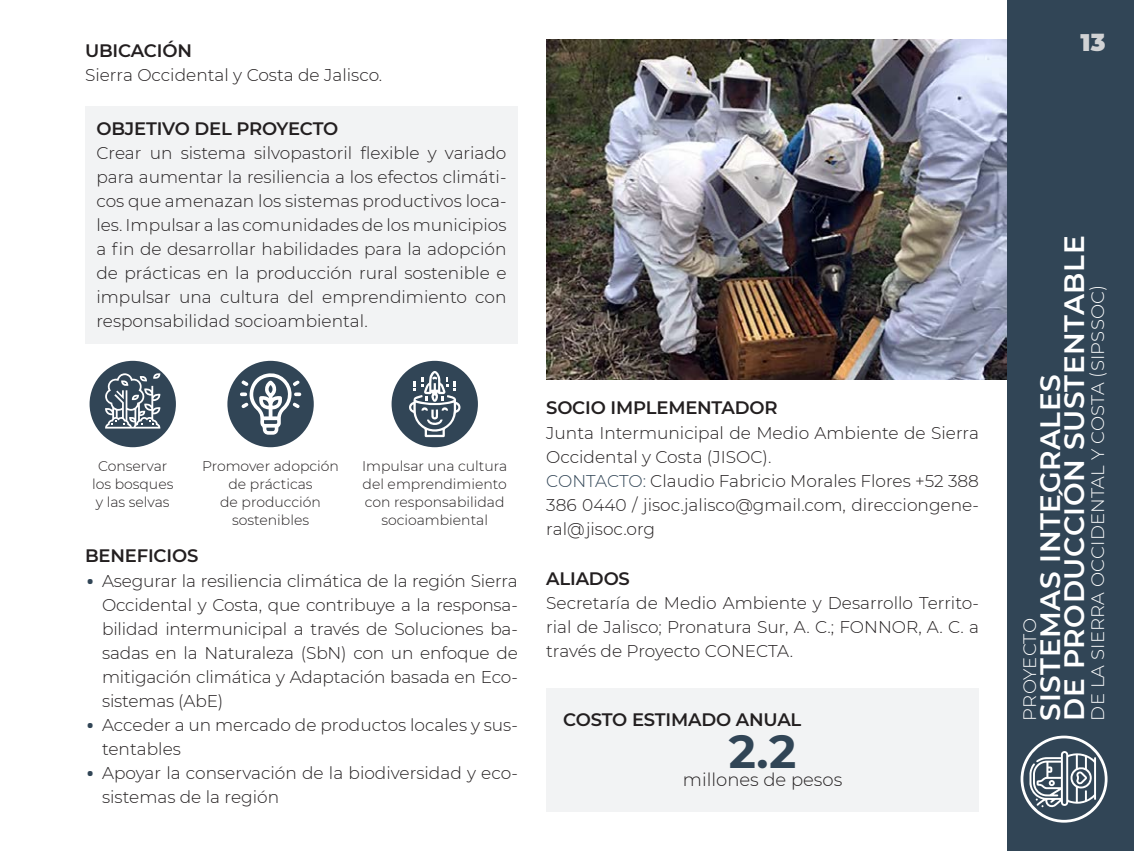
<style>
.page{position:relative;width:1134px;height:851px;background:#fff}
.page>*{position:absolute;margin:0;border:0;box-sizing:border-box;transform-origin:0 0}
.t1{font:700 46px "Montserrat";color:#314556}
.t2{font:600 28px/24px "Montserrat";letter-spacing:.02em;color:#fff}
.t3{font:900 24px "Montserrat";color:#d1d2d4}
.t4{font:600 18px "Montserrat";letter-spacing:-.01em;color:#231f20}
.t5{font:300 18px "Montserrat";letter-spacing:.01em;color:#fff}
.t6{font:300 18px "Montserrat";color:#231f20}
.t7{font:300 17px/24px "Montserrat";color:#231f20;text-align:justify}
.t8{font:300 14px/18px "Montserrat";color:#231f20;text-align:center}
.s1{font-family:"Clan OT";font-weight:500;color:#314556}
.s2{color:#314556}
</style>
<div class="page">
<img style="left:546px;top:40px;width:461px;height:339px">
<div style="left:1007px;top:0;width:127px;height:850px;background:#314556"></div>
<div style="left:546px;top:687px;width:433px;height:124px;background:#f2f3f4"></div>
<div style="left:85px;top:106px;width:433px;height:237px;background:#f2f3f4"></div>
<div style="left:392px;top:361px;width:86px;height:86px;background:#314556;border-radius:50%"></div>
<svg style="left:409px;top:371px;width:51px;height:66px"></svg>
<div style="left:227px;top:361px;width:87px;height:86px;background:#314556;border-radius:50%"></div>
<svg style="left:240px;top:371px;width:61px;height:63px"></svg>
<div style="left:90px;top:361px;width:86px;height:86px;background:#314556;border-radius:50%"></div>
<svg style="left:105px;top:373px;width:56px;height:55px"></svg>
<svg style="left:1020px;top:735px;width:87px;height:87px"></svg>
<p class="t4" style="left:85px;top:38px;width:108px">UBICACIÓN</p>
<p class="t7" style="left:85px;top:63px;width:299px">Sierra Occidental y Costa de Jalisco.</p>
<p class="t4" style="left:96px;top:115px;width:243px">OBJETIVO DEL PROYECTO</p>
<p class="t7" style="left:96px;top:140px;width:412px">Crear un sistema silvopastoril flexible y variado para aumentar la resiliencia a los efectos climáti&shy;cos que amenazan los sistemas productivos loca&shy;les. Impulsar a las comunidades de los municipios a fin de desarrollar habilidades para la adopción de prácticas en la producción rural sostenible e impulsar una cultura del emprendimiento con responsabilidad socioambiental.</p>
<p class="t8" style="left:92px;top:457px;width:83px">Conservar los bosques y las selvas</p>
<p class="t8" style="left:202px;top:457px;width:138px">Promover adopción de prácticas<br>de producción sostenibles</p>
<p class="t8" style="left:362px;top:457px;width:147px">Impulsar una cultura del emprendimiento con responsabilidad socioambiental</p>
<p class="t4" style="left:85px;top:543px;width:115px">BENEFICIOS</p>
<p class="t7" style="left:102px;top:568px;width:417px;text-indent:-17px"><span class="s1">∙</span> Asegurar la resiliencia climática de la región Sierra Occidental y Costa, que contribuye a la responsa&shy;bilidad intermunicipal a través de Soluciones ba&shy;sadas en la Naturaleza (SbN) con un enfoque de mitigación climática y Adaptación basada en Eco&shy;sistemas (AbE)</p>
<p class="t7" style="left:102px;top:712px;width:417px;text-indent:-17px"><span class="s1">∙</span> Acceder a un mercado de productos locales y sus&shy;tentables</p>
<p class="t7" style="left:102px;top:760px;width:417px;text-indent:-17px"><span class="s1">∙</span> Apoyar la conservación de la biodiversidad y eco&shy;sistemas de la región</p>
<p class="t4" style="left:546px;top:395px;width:233px">SOCIO IMPLEMENTADOR</p>
<p class="t7" style="left:546px;top:420px;width:434px">Junta Intermunicipal de Medio Ambiente de Sierra<br>Occidental y Costa (JISOC).</p>
<p class="t7" style="left:546px;top:468px;width:434px"><span class="s2">CONTACTO:</span> Claudio Fabricio Morales Flores +52 388<br>386 0440 / jisoc.jalisco@gmail.com, direcciongene&shy;ral@jisoc.org</p>
<p class="t4" style="left:546px;top:565px;width:85px">ALIADOS</p>
<p class="t7" style="left:546px;top:590px;width:434px">Secretaría de Medio Ambiente y Desarrollo Territo&shy;rial de Jalisco; Pronatura Sur, A. C.; FONNOR, A. C. a través de Proyecto CONECTA.</p>
<p class="t4" style="left:563px;top:707px;width:240px">COSTO ESTIMADO ANUAL</p>
<p class="t1" style="left:729px;top:718px;width:69px">2.2</p>
<p class="t6" style="left:683px;top:767px;width:161px">millones de pesos</p>
<p class="t3" style="left:1081px;top:25px;width:27px">13</p>
<p class="t2" style="left:1037px;top:720px;width:486px;rotate:-90deg">SISTEMAS INTEGRALES<br>DE PRODUCCIÓN SUSTENTABLE</p>
<p class="t5" style="left:1085px;top:720px;width:437px;rotate:-90deg">DE LA SIERRA OCCIDENTAL Y COSTA (SIPSSOC)</p>
<p class="t5" style="left:1017px;top:720px;width:104px;rotate:-90deg">PROYECTO</p>
</div>
